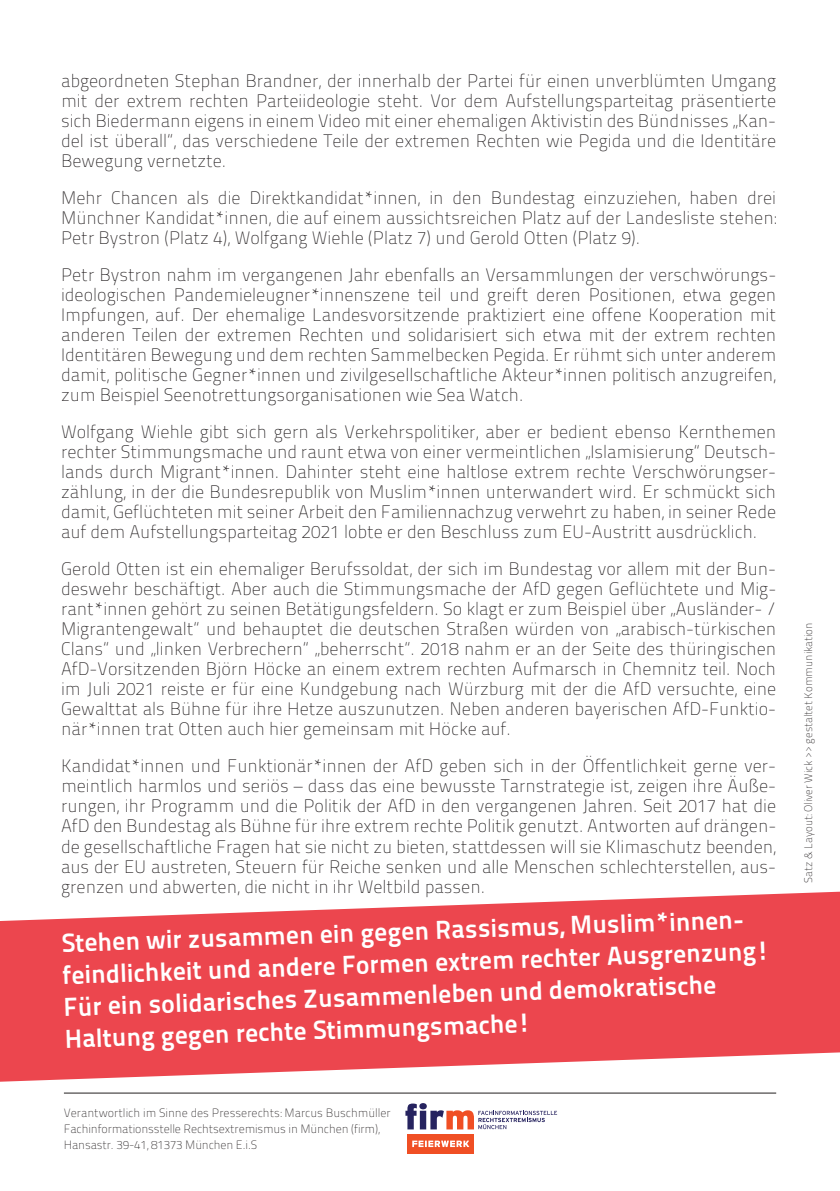
<style>
.page{position:relative;width:840px;height:1191px;background:#fff}
.page>*{position:absolute;margin:0;border:0;box-sizing:border-box;transform-origin:0 0}
.t1{font:26px/32px "Titillium Maps 29 L 800 wt";color:#fff}
.t2{font:18px/20px "Titillium Maps 29 L 1 wt";color:#231f20;text-align:justify}
.t3{font:12px/16px "Titillium Maps 29 L 1 wt";letter-spacing:-.01em;color:#231f20}
.t4{font:11px "Titillium Maps 29 L 1 wt";color:#231f20}
</style>
<div class="page">
<svg style="left:0;top:891px;width:839px;height:190px;background:#ee6269"></svg>
<hr style="left:64px;top:1092px;width:711px;height:1px;background:#231f20">
<div style="left:407px;top:1134px;width:66px;height:19px;background:#f04f24"></div>
<svg style="left:412px;top:1140px;width:57px;height:7px"></svg>
<svg style="left:405px;top:1103px;width:151px;height:26px"></svg>
<p class="t2" style="left:61px;top:70px;width:716px">abgeordneten Stephan Brandner, der innerhalb der Partei für einen unverblümten Umgang mit der extrem rechten Parteiideologie steht. Vor dem Aufstellungsparteitag präsentierte sich Biedermann eigens in einem Video mit einer ehemaligen Aktivistin des Bündnisses „Kan&shy;del ist überall“, das verschiedene Teile der extremen Rechten wie Pegida und die Identitäre Bewegung vernetzte.</p>
<p class="t2" style="left:61px;top:187px;width:716px">Mehr Chancen als die Direktkandidat*innen, in den Bundestag einzuziehen, haben drei Münchner Kandidat*innen, die auf einem aussichtsreichen Platz auf der Landesliste stehen:<br>Petr Bystron (Platz 4), Wolfgang Wiehle (Platz 7) und Gerold Otten (Platz 9).</p>
<p class="t2" style="left:61px;top:264px;width:716px">Petr Bystron nahm im vergangenen Jahr ebenfalls an Versammlungen der verschwörungs&shy;ideologischen Pandemieleugner*innenszene teil und greift deren Positionen, etwa gegen Impfungen, auf. Der ehemalige Landesvorsitzende praktiziert eine offene Kooperation mit anderen Teilen der extremen Rechten und solidarisiert sich etwa mit der extrem rechten Identitären Bewegung und dem rechten Sammelbecken Pegida. Er rühmt sich unter anderem damit, politische Gegner*innen und zivilgesellschaftliche Akteur*innen politisch anzugreifen, zum Beispiel Seenotrettungsorganisationen wie Sea Watch.</p>
<p class="t2" style="left:61px;top:421px;width:716px">Wolfgang Wiehle gibt sich gern als Verkehrspolitiker, aber er bedient ebenso Kernthemen rechter Stimmungsmache und raunt etwa von einer vermeintlichen „Islamisierung“ Deutsch&shy;lands durch Migrant*innen. Dahinter steht eine haltlose extrem rechte Verschwörungser&shy;zählung, in der die Bundesrepublik von Muslim*innen unterwandert wird. Er schmückt sich damit, Geflüchteten mit seiner Arbeit den Familiennachzug verwehrt zu haben, in seiner Rede auf dem Aufstellungsparteitag 2021 lobte er den Beschluss zum EU-Austritt ausdrücklich.</p>
<p class="t2" style="left:61px;top:558px;width:716px">Gerold Otten ist ein ehemaliger Berufssoldat, der sich im Bundestag vor allem mit der Bun&shy;deswehr beschäftigt. Aber auch die Stimmungsmache der AfD gegen Geflüchtete und Mig&shy;rant*innen gehört zu seinen Betätigungsfeldern. So klagt er zum Beispiel über „Ausländer- / Migrantengewalt“ und behauptet die deutschen Straßen würden von „arabisch-türkischen Clans“ und „linken Verbrechern“ „beherrscht“. 2018 nahm er an der Seite des thüringischen AfD-Vorsitzenden Björn Höcke an einem extrem rechten Aufmarsch in Chemnitz teil. Noch im Juli 2021 reiste er für eine Kundgebung nach Würzburg mit der die AfD versuchte, eine Gewalttat als Bühne für ihre Hetze auszunutzen. Neben anderen bayerischen AfD-Funktio&shy;när*innen trat Otten auch hier gemeinsam mit Höcke auf.</p>
<p class="t2" style="left:61px;top:755px;width:716px">Kandidat*innen und Funktionär*innen der AfD geben sich in der Öffentlichkeit gerne ver&shy;meintlich harmlos und seriös – dass das eine bewusste Tarnstrategie ist, zeigen ihre Äuße&shy;rungen, ihr Programm und die Politik der AfD in den vergangenen Jahren. Seit 2017 hat die AfD den Bundestag als Bühne für ihre extrem rechte Politik genutzt. Antworten auf drängen&shy;de gesellschaftliche Fragen hat sie nicht zu bieten, stattdessen will sie Klimaschutz beenden, aus der EU austreten, Steuern für Reiche senken und alle Menschen schlechterstellen, aus&shy;grenzen und abwerten, die nicht in ihr Weltbild passen.</p>
<h1 class="t1" style="left:61px;top:925px;width:707px;rotate:-2deg">Stehen wir zusammen ein gegen Rassismus, Muslim*innen&shy;feindlichkeit und andere Formen extrem rechter Ausgrenzung!<br>Für ein solidarisches Zusammenleben und demokratische Haltung gegen rechte Stimmungsmache!</h1>
<p class="t3" style="left:64px;top:1104px;width:328px">Verantwortlich im Sinne des Presserechts: Marcus Buschmüller<br>Fachinformationsstelle Rechtsextremismus in München (firm),<br>Hansastr. 39-41, 81373 München E.i.S</p>
<p class="t4" style="left:800px;top:882px;width:262px;rotate:-90deg">Satz &amp; Layout: Oliver Wick &gt;&gt; gestaltet Kommunikation</p>
</div>
